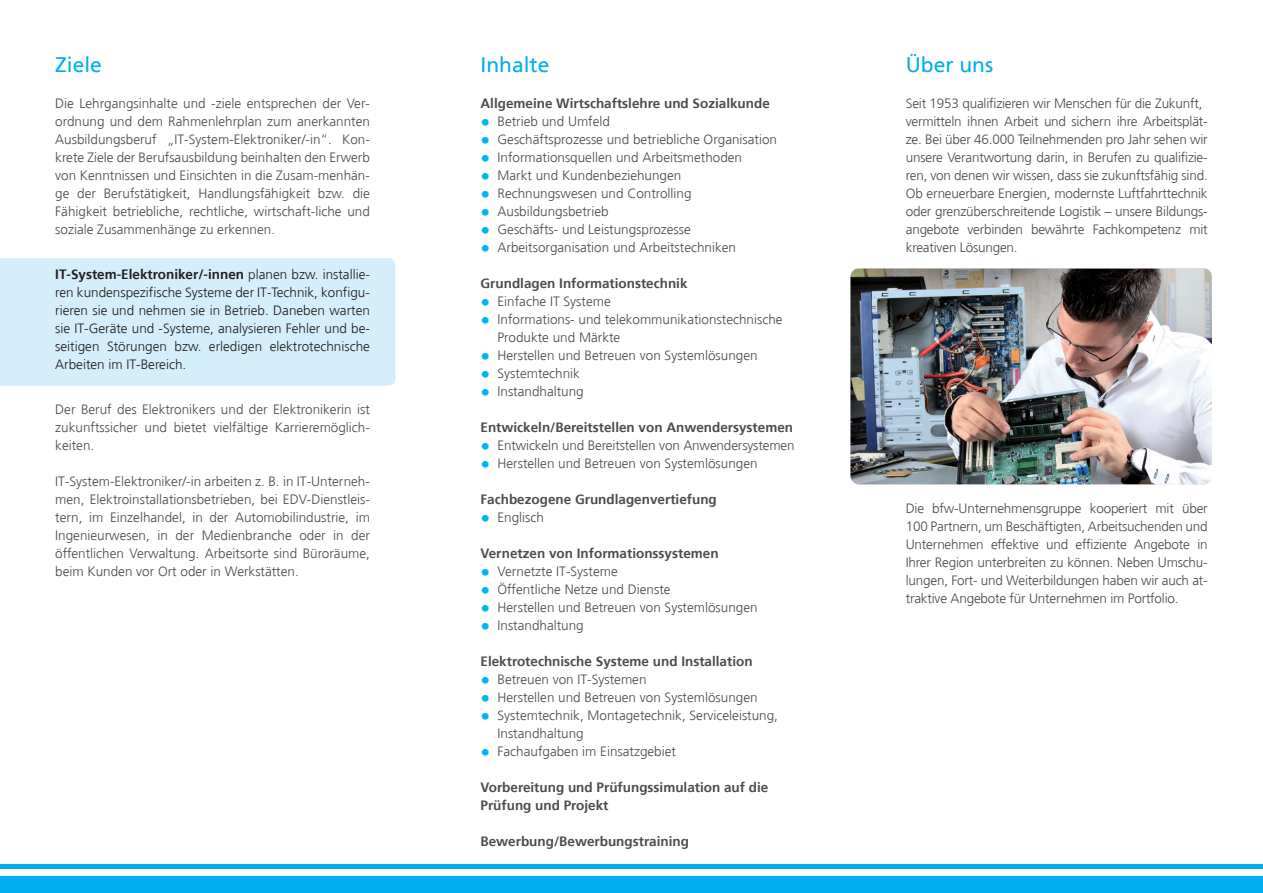
<style>
.page{position:relative;width:1263px;height:893px;background:#fff}
.page>*{position:absolute;margin:0;border:0;box-sizing:border-box;transform-origin:0 0}
.t1{font:21px "Frutiger";color:#00aeef}
._04_Fliesstext{font:300 13.5px/18px "Frutiger";color:#4b4c4d;text-align:justify}
._04_Fliesstext-2{font:700 13.5px/18px "Frutiger";color:#4b4c4d}
.t2{font:300 13.5px/18px "Frutiger";color:#231f20;text-align:justify}
.s1{font-weight:700}
.s2{font-weight:700;font-size:19.5px;color:#00b6f0}
</style>
<div class="page">
<div style="left:0;top:258px;width:395px;height:128px;background:#d4effb"></div>
<hr style="left:0;top:864px;width:1263px;height:4px;background:#00aeef">
<div style="left:0;top:877px;width:1263px;height:16px;background:#00aeef"></div>
<img style="left:850px;top:269px;width:362px;height:215px">
<p class="t1" style="left:55px;top:52px;width:48px">Ziele</p>
<p class="_04_Fliesstext" style="left:55px;top:95px;width:316px">Die Lehrgangsinhalte und -ziele entsprechen der Ver&shy;ordnung und dem Rahmenlehrplan zum anerkannten Ausbildungsberuf „IT-System-Elektroniker/-in“. Kon&shy;krete Ziele der Berufsausbildung beinhalten den Erwerb von Kenntnissen und Einsichten in die Zusam-menhän&shy;ge der Berufstätigkeit, Handlungsfähigkeit bzw. die Fähigkeit betriebliche, rechtliche, wirtschaft-liche und soziale Zusammenhänge zu erkennen.</p>
<p class="t2" style="left:55px;top:266px;width:316px"><span class="s1">IT-System-Elektroniker/-innen</span> planen bzw. installie&shy;ren kundenspezifische Systeme der IT-Technik, konfigu&shy;rieren sie und nehmen sie in Betrieb. Daneben warten sie IT-Geräte und -Systeme, analysieren Fehler und be&shy;seitigen Störungen bzw. erledigen elektrotechnische Arbeiten im IT-Bereich.</p>
<p class="_04_Fliesstext" style="left:55px;top:401px;width:316px">Der Beruf des Elektronikers und der Elektronikerin ist zukunftssicher und bietet vielfältige Karrieremöglich&shy;keiten.</p>
<p class="_04_Fliesstext" style="left:55px;top:473px;width:316px">IT-System-Elektroniker/-in arbeiten z. B. in IT-Unterneh&shy;men, Elektroinstallationsbetrieben, bei EDV-Dienstleis&shy;tern, im Einzelhandel, in der Automobilindustrie, im Ingenieurwesen, in der Medienbranche oder in der öffentlichen Verwaltung. Arbeitsorte sind Büroräume, beim Kunden vor Ort oder in Werkstätten.</p>
<p class="t1" style="left:480px;top:52px;width:70px">Inhalte</p>
<p class="_04_Fliesstext-2" style="left:480px;top:94px;width:291px">Allgemeine Wirtschaftslehre und Sozialkunde</p>
<p class="_04_Fliesstext" style="left:480px;top:113px;width:131px"><span class="s2">•</span> Betrieb und Umfeld</p>
<p class="_04_Fliesstext" style="left:480px;top:131px;width:298px"><span class="s2">•</span> Geschäftsprozesse und betriebliche Organisation</p>
<p class="_04_Fliesstext" style="left:480px;top:149px;width:263px"><span class="s2">•</span> Informationsquellen und Arbeitsmethoden</p>
<p class="_04_Fliesstext" style="left:480px;top:167px;width:202px"><span class="s2">•</span> Markt und Kundenbeziehungen</p>
<p class="_04_Fliesstext" style="left:480px;top:185px;width:213px"><span class="s2">•</span> Rechnungswesen und Controlling</p>
<p class="_04_Fliesstext" style="left:480px;top:203px;width:130px"><span class="s2">•</span> Ausbildungsbetrieb</p>
<p class="_04_Fliesstext" style="left:480px;top:221px;width:212px"><span class="s2">•</span> Geschäfts- und Leistungsprozesse</p>
<p class="_04_Fliesstext" style="left:480px;top:239px;width:257px"><span class="s2">•</span> Arbeitsorganisation und Arbeitstechniken</p>
<p class="_04_Fliesstext-2" style="left:480px;top:274px;width:209px">Grundlagen Informationstechnik</p>
<p class="_04_Fliesstext" style="left:480px;top:293px;width:132px"><span class="s2">•</span> Einfache IT Systeme</p>
<p class="_04_Fliesstext" style="left:497px;top:311px;width:287px;text-indent:-17px"><span class="s2">•</span> Informations- und telekommunikationstechnische<br>Produkte und Märkte</p>
<p class="_04_Fliesstext" style="left:480px;top:347px;width:279px"><span class="s2">•</span> Herstellen und Betreuen von Systemlösungen</p>
<p class="_04_Fliesstext" style="left:480px;top:365px;width:101px"><span class="s2">•</span> Systemtechnik</p>
<p class="_04_Fliesstext" style="left:480px;top:383px;width:105px"><span class="s2">•</span> Instandhaltung</p>
<p class="_04_Fliesstext-2" style="left:480px;top:418px;width:314px">Entwickeln/Bereitstellen von Anwendersystemen</p>
<p class="_04_Fliesstext" style="left:480px;top:437px;width:316px"><span class="s2">•</span> Entwickeln und Bereitstellen von Anwendersystemen</p>
<p class="_04_Fliesstext" style="left:480px;top:455px;width:279px"><span class="s2">•</span> Herstellen und Betreuen von Systemlösungen</p>
<p class="_04_Fliesstext-2" style="left:480px;top:490px;width:238px">Fachbezogene Grundlagenvertiefung</p>
<p class="_04_Fliesstext" style="left:480px;top:509px;width:65px"><span class="s2">•</span> Englisch</p>
<p class="_04_Fliesstext-2" style="left:480px;top:544px;width:240px">Vernetzen von Informationssystemen</p>
<p class="_04_Fliesstext" style="left:480px;top:563px;width:139px"><span class="s2">•</span> Vernetzte IT-Systeme</p>
<p class="_04_Fliesstext" style="left:480px;top:581px;width:192px"><span class="s2">•</span> Öffentliche Netze und Dienste</p>
<p class="_04_Fliesstext" style="left:480px;top:599px;width:279px"><span class="s2">•</span> Herstellen und Betreuen von Systemlösungen</p>
<p class="_04_Fliesstext" style="left:480px;top:617px;width:105px"><span class="s2">•</span> Instandhaltung</p>
<p class="_04_Fliesstext-2" style="left:480px;top:652px;width:274px">Elektrotechnische Systeme und Installation</p>
<p class="_04_Fliesstext" style="left:480px;top:671px;width:168px"><span class="s2">•</span> Betreuen von IT-Systemen</p>
<p class="_04_Fliesstext" style="left:480px;top:689px;width:279px"><span class="s2">•</span> Herstellen und Betreuen von Systemlösungen</p>
<p class="_04_Fliesstext" style="left:497px;top:707px;width:282px;text-indent:-17px"><span class="s2">•</span> Systemtechnik, Montagetechnik, Serviceleistung,<br>Instandhaltung</p>
<p class="_04_Fliesstext" style="left:480px;top:743px;width:197px"><span class="s2">•</span> Fachaufgaben im Einsatzgebiet</p>
<p class="_04_Fliesstext-2" style="left:480px;top:778px;width:289px">Vorbereitung und Prüfungssimulation auf die<br>Prüfung und Projekt</p>
<p class="_04_Fliesstext-2" style="left:480px;top:832px;width:210px">Bewerbung/Bewerbungstraining</p>
<p class="t1" style="left:906px;top:52px;width:89px">Über uns</p>
<p class="_04_Fliesstext" style="left:906px;top:95px;width:298px">Seit 1953 qualifizieren wir Menschen für die Zukunft,</p>
<p class="_04_Fliesstext" style="left:906px;top:113px;width:303px">vermitteln ihnen Arbeit und sichern ihre Arbeitsplät&shy;ze. Bei über 46.000 Teilnehmenden pro Jahr sehen wir unsere Verantwortung darin, in Berufen zu qualifizie&shy;ren, von denen wir wissen, dass sie zukunftsfähig sind.<br>Ob erneuerbare Energien, modernste Luftfahrttechnik oder grenzüberschreitende Logistik – unsere Bildungs&shy;angebote verbinden bewährte Fachkompetenz mit kreativen Lösungen.</p>
<p class="_04_Fliesstext" style="left:906px;top:500px;width:303px">Die bfw-Unternehmensgruppe kooperiert mit über 100 Partnern, um Beschäftigten, Arbeitsuchenden und Unternehmen effektive und effiziente Angebote in Ihrer Region unterbreiten zu können. Neben Umschu&shy;lungen, Fort- und Weiterbildungen haben wir auch at&shy;traktive Angebote für Unternehmen im Portfolio.</p>
</div>
